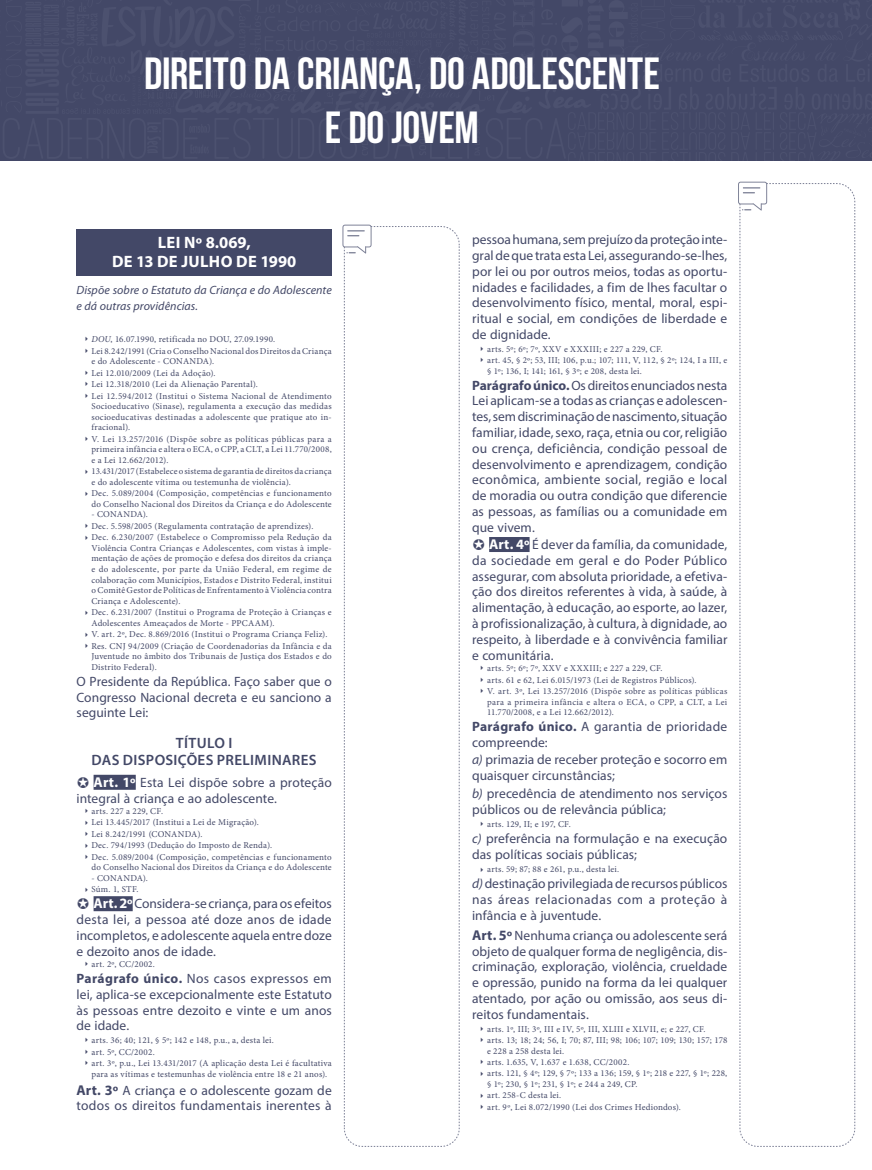
<style>
.page{position:relative;width:872px;height:1170px;background:#fff}
.page>*{position:absolute;margin:0;border:0;box-sizing:border-box;transform-origin:0 0}
.t1{font:700 45px/54px "Bebas Neue";letter-spacing:-.005em;color:#fff;text-align:center}
.t2{font:700 16.5px/19.5px "Myriad Pro";letter-spacing:.02em;color:#fff;text-align:center}
.t3{font:600 15px/16.5px "Myriad Pro";letter-spacing:.025em;color:#434867;text-align:center}
.t4{font:13.5px/15.8px "Myriad Pro";letter-spacing:.005em;color:#434867;text-align:justify}
.t5{font:italic 12px/15px "Myriad Pro";letter-spacing:.005em;color:#434867}
.t6{font:9px/10.9px "Minion Pro";letter-spacing:.025em;color:#434867}
.s1{font-style:italic}
.s2{font-weight:700;font-size:14.25px;color:#fff}
.s3{font-weight:700}
.s4{font-weight:700;font-size:14.25px}
</style>
<div class="page">
<svg style="left:342px;top:225px;width:118px;height:921px"></svg>
<svg style="left:738px;top:182px;width:117px;height:964px"></svg>
<svg style="left:0;top:0;width:872px;height:161px;background:#444968"></svg>
<div style="left:77px;top:229px;width:255px;height:47px;background:#434867"></div>
<div style="left:94px;top:774px;width:42px;height:15px;background:#434867"></div>
<div style="left:94px;top:896px;width:39px;height:15px;background:#434867"></div>
<div style="left:489px;top:537px;width:40px;height:15px;background:#434867"></div>
<h1 class="t1" style="left:144px;top:46px;width:517px">DIREITO DA CRIANÇA, DO ADOLESCENTE<br>E DO JOVEM</h1>
<h2 class="t2" style="left:112px;top:232px;width:186px">LEI Nº 8.069,<br>DE 13 DE JULHO DE 1990</h2>
<h3 class="t5" style="left:77px;top:283px;width:257px">Dispõe sobre o Estatuto da Criança e do Adolescente e dá outras providências.</h3>
<p class="t6" style="left:91px;top:334px;width:242px"><span class="s1">DOU</span>, 16.07.1990, retificada no DOU, 27.09.1990.<br>Lei 8.242/1991 (Cria o Conselho Nacional dos Direitos da Criança e do Adolescente ‑ CONANDA).<br>Lei 12.010/2009 (Lei da Adoção).<br>Lei 12.318/2010 (Lei da Alienação Parental).<br>Lei 12.594/2012 (Institui o Sistema Nacional de Atendimento Socioeducativo (Sinase), regulamenta a execução das medidas socioeducativas destinadas a adolescente que pratique ato in‑ fracional).<br>V. Lei 13.257/2016 (Dispõe sobre as políticas públicas para a primeira infância e altera o ECA, o CPP, a CLT, a Lei 11.770/2008, e a Lei 12.662/2012).<br>13.431/2017 (Estabelece o sistema de garantia de direitos da criança e do adolescente vítima ou testemunha de violência).<br>Dec. 5.089/2004 (Composição, competências e funcionamento do Conselho Nacional dos Direitos da Criança e do Adolescente ‑ CONANDA).<br>Dec. 5.598/2005 (Regulamenta contratação de aprendizes).<br>Dec. 6.230/2007 (Estabelece o Compromisso pela Redução da Violência Contra Crianças e Adolescentes, com vistas à imple‑ mentação de ações de promoção e defesa dos direitos da criança e do adolescente, por parte da União Federal, em regime de colaboração com Municípios, Estados e Distrito Federal, institui o Comitê Gestor de Políticas de Enfrentamento à Violência contra Criança e Adolescente).<br>Dec. 6.231/2007 (Institui o Programa de Proteção à Crianças e Adolescentes Ameaçados de Morte ‑ PPCAAM).<br>V. art. 2º, Dec. 8.869/2016 (Institui o Programa Criança Feliz).<br>Res. CNJ 94/2009 (Criação de Coordenadorias da Infância e da Juventude no âmbito dos Tribunais de Justiça dos Estados e do Distrito Federal).</p>
<h3 class="t4" style="left:77px;top:673px;width:257px">O Presidente da República. Faço saber que o Congresso Nacional decreta e eu sanciono a seguinte Lei:</h3>
<h3 class="t3" style="left:92px;top:734px;width:227px">TÍTULO I<br>DAS DISPOSIÇÕES PRELIMINARES</h3>
<h3 class="t4" style="left:77px;top:774px;width:257px;text-indent:17px"><span class="s2">Art. 1º</span> Esta Lei dispõe sobre a proteção integral à criança e ao adolescente.</h3>
<p class="t6" style="left:91px;top:805px;width:242px">arts. 227 a 229, CF.<br>Lei 13.445/2017 (Institui a Lei de Migração).<br>Lei 8.242/1991 (CONANDA).<br>Dec. 794/1993 (Dedução do Imposto de Renda).<br>Dec. 5.089/2004 (Composição, competências e funcionamento do Conselho Nacional dos Direitos da Criança e do Adolescente ‑ CONANDA).<br>Súm. 1, STF.</p>
<h3 class="t4" style="left:77px;top:895px;width:257px;text-indent:17px"><span class="s2">Art. 2º</span>Considera‑se criança, para os efeitos desta lei, a pessoa até doze anos de idade incompletos, e adolescente aquela entre doze e dezoito anos de idade.</h3>
<p class="t6" style="left:91px;top:958px;width:65px">art. 2º, CC/2002.</p>
<h3 class="t4" style="left:77px;top:970px;width:257px"><span class="s3">Parágrafo único.</span> Nos casos expressos em lei, aplica‑se excepcionalmente este Estatuto às pessoas entre dezoito e vinte e um anos de idade.</h3>
<p class="t6" style="left:91px;top:1034px;width:242px">arts. 36; 40; 121, § 5º; 142 e 148, p.u., a, desta lei.<br>art. 5º, CC/2002.<br>art. 3º, p.u., Lei 13.431/2017 (A aplicação desta Lei é facultativa para as vítimas e testemunhas de violência entre 18 e 21 anos).</p>
<h3 class="t4" style="left:77px;top:1081px;width:257px"><span class="s4">Art. 3º</span> A criança e o adolescente gozam de todos os direitos fundamentais inerentes à</h3>
<p class="t4" style="left:472px;top:231px;width:257px">pessoa humana, sem prejuízo da proteção inte‑ gral de que trata esta Lei, assegurando‑se‑lhes, por lei ou por outros meios, todas as oportu‑ nidades e facilidades, a fim de lhes facultar o desenvolvimento físico, mental, moral, espi‑ ritual e social, em condições de liberdade e de dignidade.</p>
<p class="t6" style="left:487px;top:343px;width:242px">arts. 5º; 6º; 7º, XXV e XXXIII; e 227 a 229, CF.<br>art. 45, § 2º; 53, III; 106, p.u.; 107; 111, V, 112, § 2º; 124, I a III, e § 1º; 136, I; 141; 161, § 3º; e 208, desta lei.</p>
<p class="t4" style="left:472px;top:377px;width:257px"><span class="s3">Parágrafo único.</span> Os direitos enunciados nesta Lei aplicam-se a todas as crianças e adolescen‑ tes, sem discriminação de nascimento, situação familiar, idade, sexo, raça, etnia ou cor, religião ou crença, deficiência, condição pessoal de desenvolvimento e aprendizagem, condição econômica, ambiente social, região e local de moradia ou outra condição que diferencie as pessoas, as famílias ou a comunidade em que vivem.</p>
<p class="t4" style="left:472px;top:536px;width:257px;text-indent:17px"><span class="s2">Art. 4º</span> É dever da família, da comunidade, da sociedade em geral e do Poder Público assegurar, com absoluta prioridade, a efetiva‑ ção dos direitos referentes à vida, à saúde, à alimentação, à educação, ao esporte, ao lazer, à profissionalização, à cultura, à dignidade, ao respeito, à liberdade e à convivência familiar e comunitária.</p>
<p class="t6" style="left:487px;top:662px;width:242px">arts. 5º; 6º; 7º, XXV e XXXIII; e 227 a 229, CF.<br>arts. 61 e 62, Lei 6.015/1973 (Lei de Registros Públicos).<br>V. art. 3º, Lei 13.257/2016 (Dispõe sobre as políticas públicas para a primeira infância e altera o ECA, o CPP, a CLT, a Lei 11.770/2008, e a Lei 12.662/2012).</p>
<h3 class="t4" style="left:472px;top:718px;width:257px"><span class="s3">Parágrafo único.</span> A garantia de prioridade compreende:</h3>
<h3 class="t4" style="left:472px;top:751px;width:257px"><span class="s1">a)</span> primazia de receber proteção e socorro em quaisquer circunstâncias;</h3>
<h3 class="t4" style="left:472px;top:785px;width:257px"><span class="s1">b)</span> precedência de atendimento nos serviços públicos ou de relevância pública;</h3>
<p class="t6" style="left:487px;top:818px;width:85px">arts. 129, II; e 197, CF.</p>
<h3 class="t4" style="left:472px;top:830px;width:257px"><span class="s1">c)</span> preferência na formulação e na execução das políticas sociais públicas;</h3>
<p class="t6" style="left:487px;top:863px;width:134px">arts. 59; 87; 88 e 261, p.u., desta lei.</p>
<h3 class="t4" style="left:472px;top:875px;width:257px"><span class="s1">d)</span> destinação privilegiada de recursos públicos nas áreas relacionadas com a proteção à infância e à juventude.</h3>
<p class="t4" style="left:472px;top:927px;width:257px"><span class="s4">Art. 5º</span> Nenhuma criança ou adolescente será objeto de qualquer forma de negligência, dis‑ criminação, exploração, violência, crueldade e opressão, punido na forma da lei qualquer atentado, por ação ou omissão, aos seus di‑ reitos fundamentais.</p>
<p class="t6" style="left:487px;top:1023px;width:242px">arts. 1º, III; 3º, III e IV, 5º, III, XLIII e XLVII, e; e 227, CF.<br>arts. 13; 18; 24; 56, I; 70; 87, III; 98; 106; 107; 109; 130; 157; 178 e 228 a 258 desta lei.<br>arts. 1.635, V, 1.637 e 1.638, CC/2002.<br>arts. 121, § 4º; 129, § 7º; 133 a 136; 159, § 1º; 218 e 227, § 1º; 228, § 1º; 230, § 1º; 231, § 1º; e 244 a 249, CP.<br>art. 258-C desta lei.<br>art. 9º, Lei 8.072/1990 (Lei dos Crimes Hediondos).</p>
</div>
